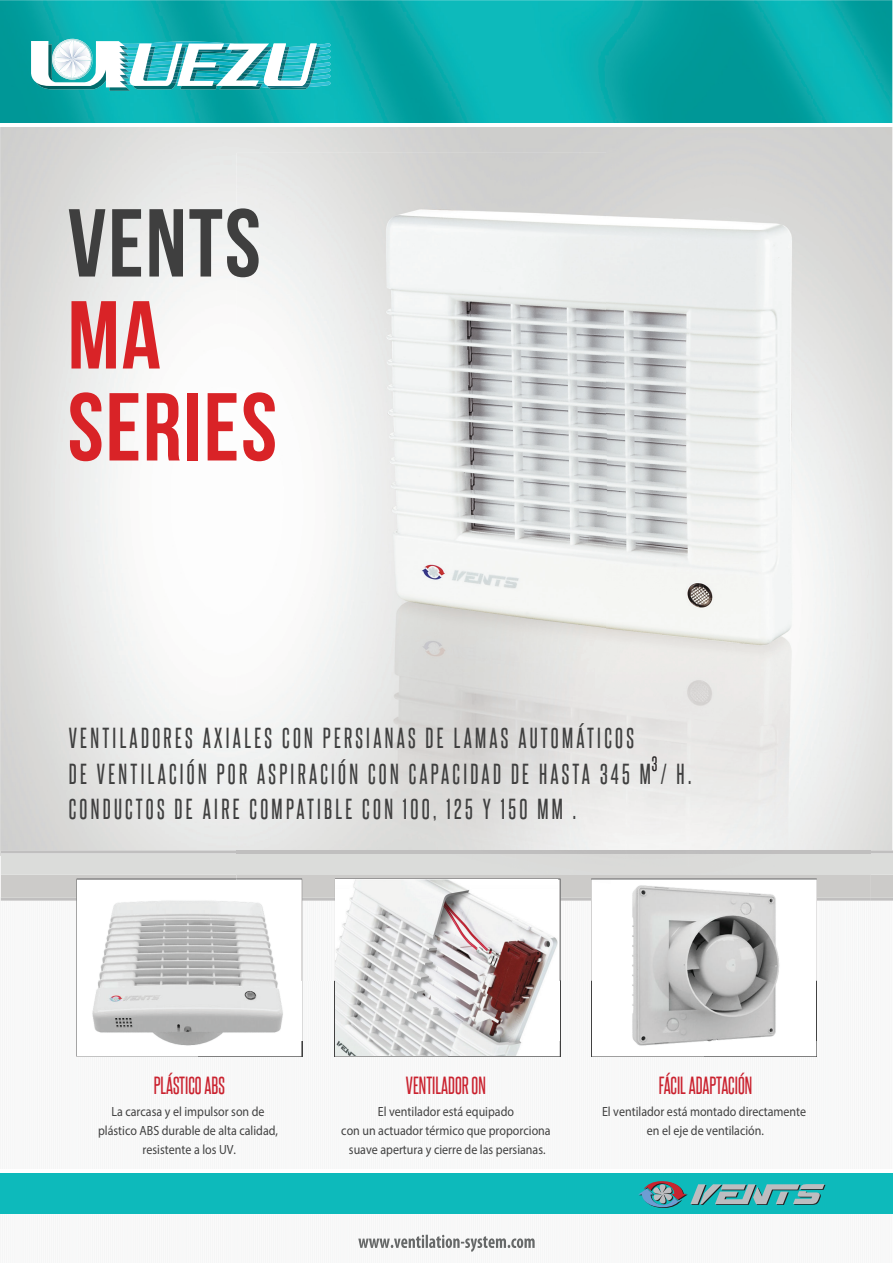
<style>
.page{position:relative;width:893px;height:1263px;background:#fff}
.page>*{position:absolute;margin:0;border:0;box-sizing:border-box;transform-origin:0 0}
.t1{font:96.15px/91.9px "Bebas Neue";letter-spacing:.02em;color:#d92327}
.t2{font:96.15px "Bebas Neue";letter-spacing:.02em;color:#3f3f3f}
.t3{font:24.45px/35.4px "Steelfish Rg";letter-spacing:.135em;color:#3f3f3f}
.t4{font:21px "Steelfish Rg";color:#ca222f}
.t5{font:17.7px "Steelfish Rg";color:#231f20}
.t6{font:13.35px/18.9px "Myriad Pro";color:#414141;text-align:center;scale:.9 1}
</style>
<div class="page">
<div style="left:0;top:1173px;width:892px;height:40px;background:#0dbabb"></div>
<img style="left:0;top:0;width:892px;height:856px">
<img style="left:1px;top:875px;width:892px;height:26px">
<img style="left:1px;top:850px;width:892px;height:25px">
<img style="left:0;top:123px;width:892px;height:3px">
<img style="left:416px;top:1235px;width:119px;height:13px">
<svg style="left:638px;top:1181px;width:187px;height:27px;background:#58a6aa"></svg>
<img style="left:77px;top:878px;width:159px;height:23px">
<img style="left:301px;top:1041px;width:1px;height:15px">
<img style="left:591px;top:981px;width:226px;height:75px">
<img style="left:705px;top:1041px;width:112px;height:15px">
<img style="left:320px;top:41px;width:11px;height:7px">
<img style="left:320px;top:48px;width:11px;height:6px">
<img style="left:320px;top:54px;width:11px;height:6px">
<img style="left:320px;top:60px;width:11px;height:6px">
<img style="left:320px;top:66px;width:11px;height:7px">
<img style="left:320px;top:73px;width:11px;height:9px">
<img style="left:130px;top:79px;width:200px;height:9px">
<img style="left:133px;top:87px;width:45px;height:2px">
<img style="left:180px;top:87px;width:39px;height:2px">
<img style="left:272px;top:87px;width:48px;height:2px">
<img style="left:272px;top:87px;width:38px;height:1px">
<img style="left:219px;top:87px;width:53px;height:2px">
<img style="left:49px;top:39px;width:47px;height:1px">
<img style="left:34px;top:87px;width:96px;height:4px">
<svg style="left:31px;top:40px;width:289px;height:47px"></svg>
<img style="left:559px;top:1041px;width:2px;height:15px">
<img style="left:302px;top:901px;width:557px;height:80px">
<img style="left:236px;top:153px;width:635px;height:745px">
<img style="left:302px;top:898px;width:569px;height:3px">
<img style="left:236px;top:878px;width:66px;height:103px">
<img style="left:591px;top:878px;width:226px;height:103px">
<img style="left:236px;top:208px;width:23px;height:69px">
<img style="left:236px;top:392px;width:39px;height:69px">
<img style="left:335px;top:880px;width:222px;height:176px">
<img style="left:611px;top:880px;width:185px;height:173px">
<img style="left:89px;top:895px;width:198px;height:151px">
<h1 class="t2" style="left:68px;top:191px;width:195px">VENTS</h1>
<h1 class="t1" style="left:68px;top:288px;width:211px">MA<br>SERIES</h1>
<h2 class="t3" style="left:69px;top:720px;width:624px">VENTILADORES AXIALES CON PERSIANAS DE LAMAS AUTOMÁTICOS<br>DE VENTILACIÓN POR ASPIRACIÓN CON CAPACIDAD DE HASTA 345 M / H.<br>CONDUCTOS DE AIRE COMPATIBLE CON 100, 125 Y 150 MM .</h2>
<h3 class="t5" style="left:652px;top:752px;width:7px">3</h3>
<h3 class="t4" style="left:154px;top:1072px;width:73px">PLÁSTICO ABS</h3>
<h3 class="t4" style="left:406px;top:1072px;width:81px">VENTILADOR ON</h3>
<h3 class="t4" style="left:659px;top:1072px;width:95px">FÁCIL ADAPTACIÓN</h3>
<p class="t6" style="left:98px;top:1102px;width:201px">La carcasa y el impulsor son de plástico ABS durable de alta calidad, resistente a los UV.</p>
<p class="t6" style="left:341px;top:1102px;width:234px">El ventilador está equipado<br>con un actuador térmico que proporciona suave apertura y cierre de las persianas.</p>
<p class="t6" style="left:602px;top:1102px;width:228px">El ventilador está montado directamente en el eje de ventilación.</p>
</div>
